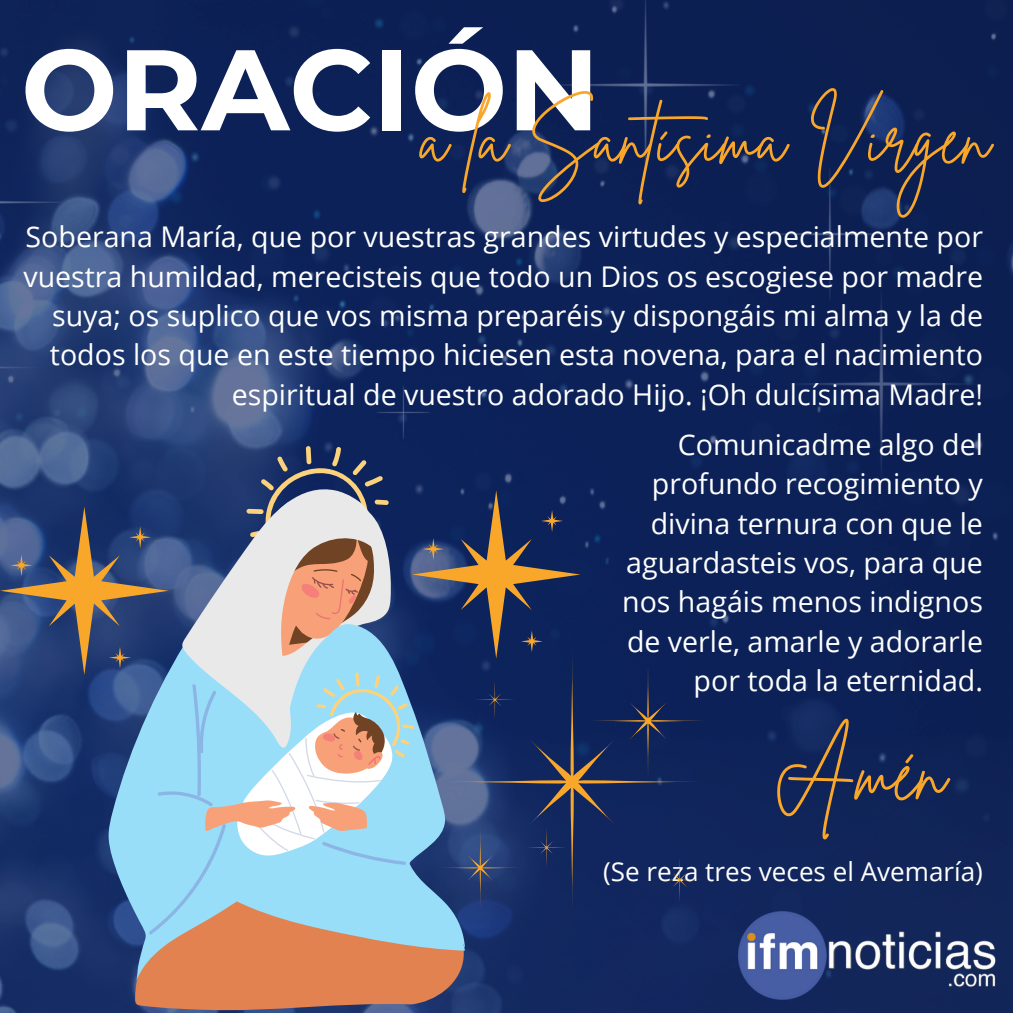
<style>
.page{position:relative;width:1013px;height:1013px;background:#fff}
.page>*{position:absolute;margin:0;border:0;box-sizing:border-box;transform-origin:0 0}
.t1{font:700 114.38px "Montserrat";color:#fff}
.t2{font:76.12px "Brittany Signature";color:#f9a72a}
.t3{font:71.25px "Brittany Signature";color:#f9a72a}
.t4{font:28.5px/39.4px "Open Sans";color:#fff;text-align:right}
.t5{font:26px "Open Sans";color:#fff}
</style>
<div class="page">
<img style="left:0;top:0;width:1012px;height:1012px">
<svg style="left:135px;top:992px;width:333px;height:20px;background:#a56d5e"></svg>
<img style="left:738px;top:911px;width:258px;height:88px">
<div style="left:580px;top:652px;width:122px;height:259px;background:#11265e"></div>
<div style="left:591px;top:664px;width:113px;height:113px;background:#0c225a"></div>
<svg style="left:0;top:446px;width:580px;height:546px;background:#667591"></svg>
<svg style="left:657px;top:857px;width:45px;height:45px;background:#16285c"></svg>
<p class="t1" style="left:21px;top:20px;width:580px">ORACIÓN</p>
<h1 class="t3" style="left:421px;top:92px;width:570px">a la Santísima Virgen</h1>
<h2 class="t4" style="left:23px;top:216px;width:961px">Soberana María, que por vuestras grandes virtudes y especialmente por vuestra humildad, merecisteis que todo un Dios os escogiese por madre suya; os suplico que vos misma preparéis y dispongáis mi alma y la de todos los que en este tiempo hiciesen esta novena, para el nacimiento espiritual de vuestro adorado Hijo. ¡Oh dulcísima Madre!</h2>
<p class="t4" style="left:626px;top:424px;width:358px">Comunicadme algo del profundo recogimiento y divina ternura con que le aguardasteis vos, para que</p>
<p class="t4" style="left:622px;top:581px;width:362px">nos hagáis menos indignos</p>
<p class="t4" style="left:627px;top:621px;width:357px">de verle, amarle y adorarle</p>
<p class="t4" style="left:693px;top:660px;width:291px">por toda la eternidad.</p>
<p class="t2" style="left:773px;top:722px;width:174px">Amén</p>
<p class="t5" style="left:603px;top:853px;width:381px">(Se reza tres veces el Avemaría)</p>
</div>
